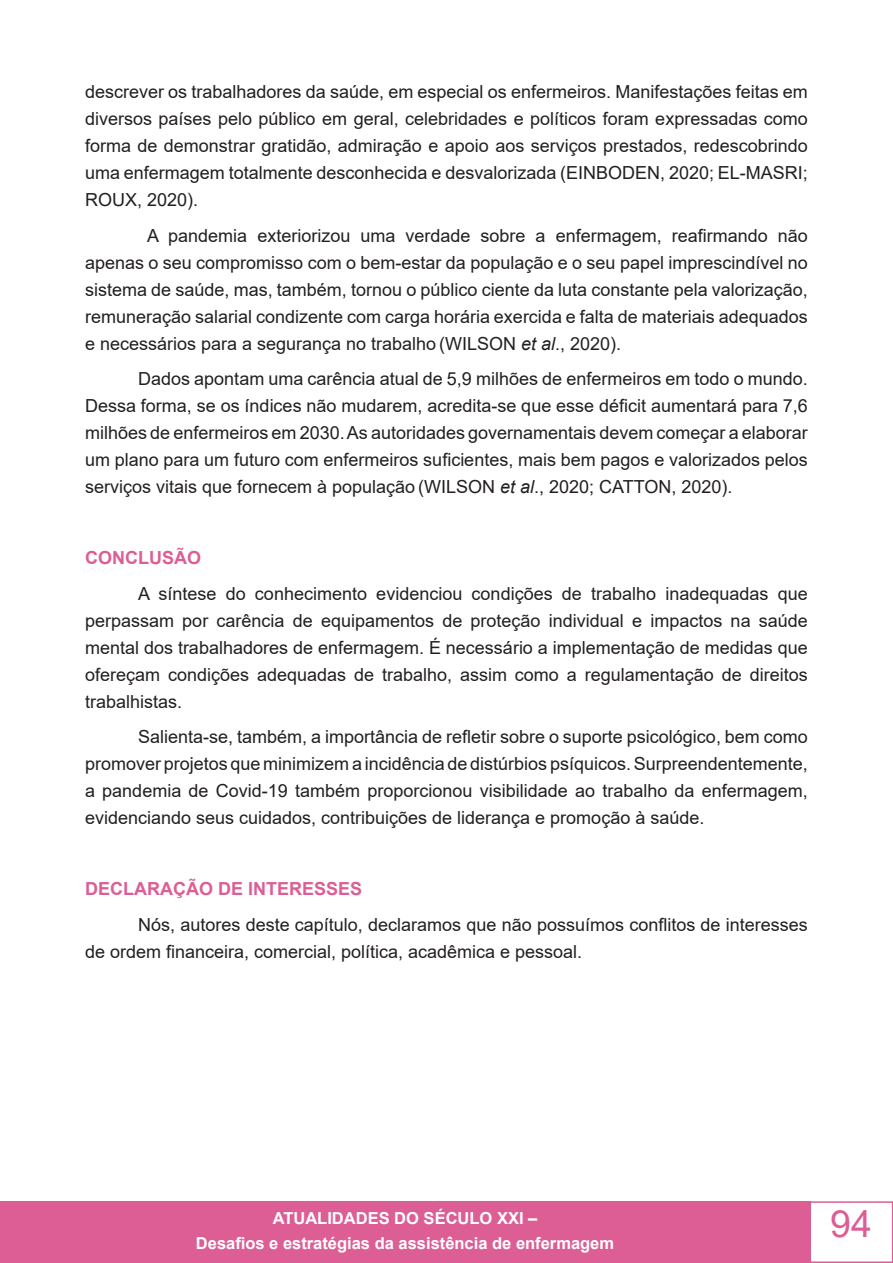
<style>
.page{position:relative;width:893px;height:1263px;background:#fff}
.page>*{position:absolute;margin:0;border:0;box-sizing:border-box;transform-origin:0 0}
.t1{font:37.5px "Arial";color:#dc5e95}
.novo_titulos{font:18px/27px "Arial";color:#231f20;text-align:justify}
.novo_titulos-2{font:700 18px "Arial";color:#dc5e95}
.t2{font:700 16.5px/24.8px "Arial";color:#fff;text-align:center}
.s1{font-style:italic}
</style>
<div class="page">
<div style="left:809px;top:1201px;width:84px;height:62px;background:#fff;border:2px solid #dc5e95"></div>
<div style="left:0;top:1201px;width:810px;height:62px;background:#dc5e95"></div>
<p class="novo_titulos" style="left:85px;top:78px;width:724px">descrever os trabalhadores da saúde, em especial os enfermeiros. Manifestações feitas em diversos países pelo público em geral, celebridades e políticos foram expressadas como forma de demonstrar gratidão, admiração e apoio aos serviços prestados, redescobrindo uma enfermagem totalmente desconhecida e desvalorizada (EINBODEN, 2020; EL-MASRI; ROUX, 2020).</p>
<p class="novo_titulos" style="left:85px;top:222px;width:724px;text-indent:62px">A pandemia exteriorizou uma verdade sobre a enfermagem, reafirmando não apenas o seu compromisso com o bem-estar da população e o seu papel imprescindível no sistema de saúde, mas, também, tornou o público ciente da luta constante pela valorização, remuneração salarial condizente com carga horária exercida e falta de materiais adequados e necessários para a segurança no trabalho (WILSON <span class="s1">et al</span>., 2020).</p>
<p class="novo_titulos" style="left:85px;top:365px;width:724px;text-indent:53px">Dados apontam uma carência atual de 5,9 milhões de enfermeiros em todo o mundo.<br>Dessa forma, se os índices não mudarem, acredita-se que esse déficit aumentará para 7,6 milhões de enfermeiros em 2030. As autoridades governamentais devem começar a elaborar um plano para um futuro com enfermeiros suficientes, mais bem pagos e valorizados pelos serviços vitais que fornecem à população (WILSON <span class="s1">et al</span>., 2020; CATTON, 2020).</p>
<p class="novo_titulos-2" style="left:85px;top:545px;width:117px">CONCLUSÃO</p>
<p class="novo_titulos" style="left:85px;top:580px;width:724px;text-indent:53px">A síntese do conhecimento evidenciou condições de trabalho inadequadas que perpassam por carência de equipamentos de proteção individual e impactos na saúde mental dos trabalhadores de enfermagem. É necessário a implementação de medidas que ofereçam condições adequadas de trabalho, assim como a regulamentação de direitos trabalhistas.</p>
<p class="novo_titulos" style="left:85px;top:723px;width:724px;text-indent:53px">Salienta-se, também, a importância de refletir sobre o suporte psicológico, bem como promover projetos que minimizem a incidência de distúrbios psíquicos. Surpreendentemente, a pandemia de Covid-19 também proporcionou visibilidade ao trabalho da enfermagem, evidenciando seus cuidados, contribuições de liderança e promoção à saúde.</p>
<p class="novo_titulos-2" style="left:85px;top:876px;width:279px">DECLARAÇÃO DE INTERESSES</p>
<p class="novo_titulos" style="left:85px;top:911px;width:724px;text-indent:53px">Nós, autores deste capítulo, declaramos que não possuímos conflitos de interesses de ordem financeira, comercial, política, acadêmica e pessoal.</p>
<p class="t2" style="left:196px;top:1206px;width:420px">ATUALIDADES DO SÉCULO XXI –<br>Desafios e estratégias da assistência de enfermagem</p>
<h1 class="t1" style="left:830px;top:1198px;width:43px">94</h1>
</div>
